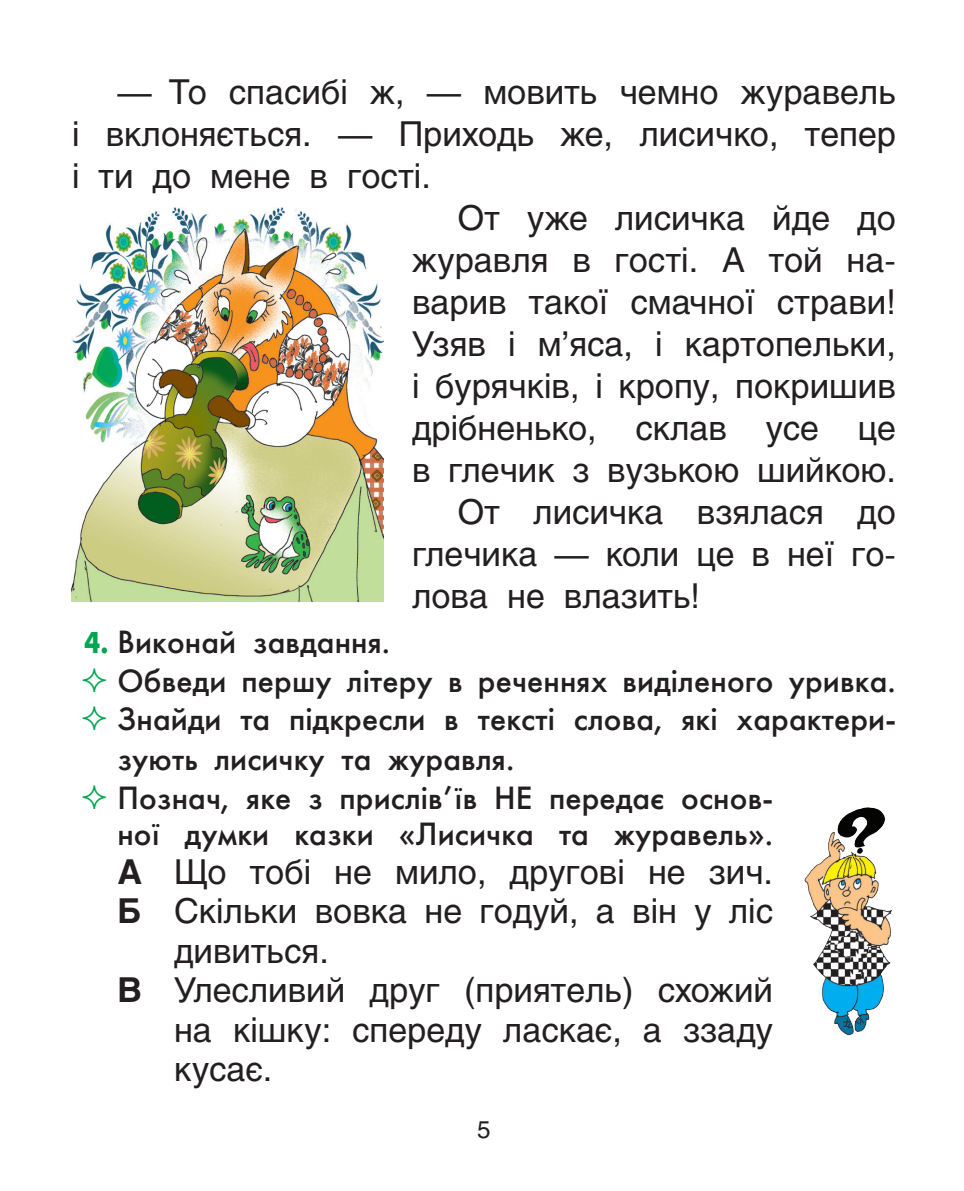
<style>
.page{position:relative;width:964px;height:1191px;background:#fff}
.page>*{position:absolute;margin:0;border:0;box-sizing:border-box;transform-origin:0 0}
.t1{font:34px "Helios";color:#231f20}
.t2{font:32px/39px "Futuris C";letter-spacing:.005em;color:#231f20}
.t3{font:24px "Helios";color:#231f20}
.s1{font-weight:700;font-size:30px;color:#00a54f}
.s2{font-weight:700}
</style>
<div class="page">
<img style="left:804px;top:807px;width:88px;height:229px">
<img style="left:72px;top:208px;width:312px;height:393px">
<p class="t1" style="left:117px;top:71px;width:780px">— То спасибі ж, — мовить чемно журавель</p>
<p class="t1" style="left:72px;top:113px;width:825px">і вклоняється. — Приходь же, лисичко, тепер</p>
<p class="t1" style="left:72px;top:155px;width:360px">і ти до мене в гості.</p>
<p class="t1" style="left:457px;top:197px;width:440px">От уже лисичка йде до</p>
<p class="t1" style="left:412px;top:239px;width:485px">журавля в гості. А той на-</p>
<p class="t1" style="left:412px;top:281px;width:485px">варив такої смачної страви!</p>
<p class="t1" style="left:412px;top:323px;width:485px">Узяв і м’яса, і картопельки,</p>
<p class="t1" style="left:412px;top:365px;width:485px">і бурячків, і кропу, покришив</p>
<p class="t1" style="left:412px;top:407px;width:485px">дрібненько, склав усе це</p>
<p class="t1" style="left:412px;top:449px;width:485px">в глечик з вузькою шийкою.</p>
<p class="t1" style="left:457px;top:491px;width:440px">От лисичка взялася до</p>
<p class="t1" style="left:412px;top:533px;width:485px">глечика — коли це в неї го-</p>
<p class="t1" style="left:412px;top:575px;width:290px">лова не влазить!</p>
<p class="t2" style="left:117px;top:622px;width:780px;text-indent:-33px"><span class="s1">4.</span> Виконай завдання.<br>Обведи першу літеру в реченнях виділеного уривка.<br>Знайди та підкресли в тексті слова, які характери&shy;зують лисичку та журавля.<br>Познач, яке з прислів’їв НЕ передає основ-</p>
<p class="t2" style="left:117px;top:814px;width:657px">ної думки казки «Лисичка та журавель».</p>
<p class="t1" style="left:117px;top:851px;width:657px"><span class="s2">А</span> Що тобі не мило, другові не зич.</p>
<p class="t1" style="left:117px;top:890px;width:657px"><span class="s2">Б</span> Скільки вовка не годуй, а він у ліс</p>
<p class="t1" style="left:174px;top:930px;width:156px">дивиться.</p>
<p class="t1" style="left:117px;top:969px;width:657px"><span class="s2">В</span> Улесливий друг (приятель) схожий</p>
<p class="t1" style="left:174px;top:1008px;width:600px">на кішку: спереду ласкає, а ззаду</p>
<p class="t1" style="left:174px;top:1048px;width:100px">кусає.</p>
<p class="t3" style="left:477px;top:1114px;width:15px">5</p>
</div>
